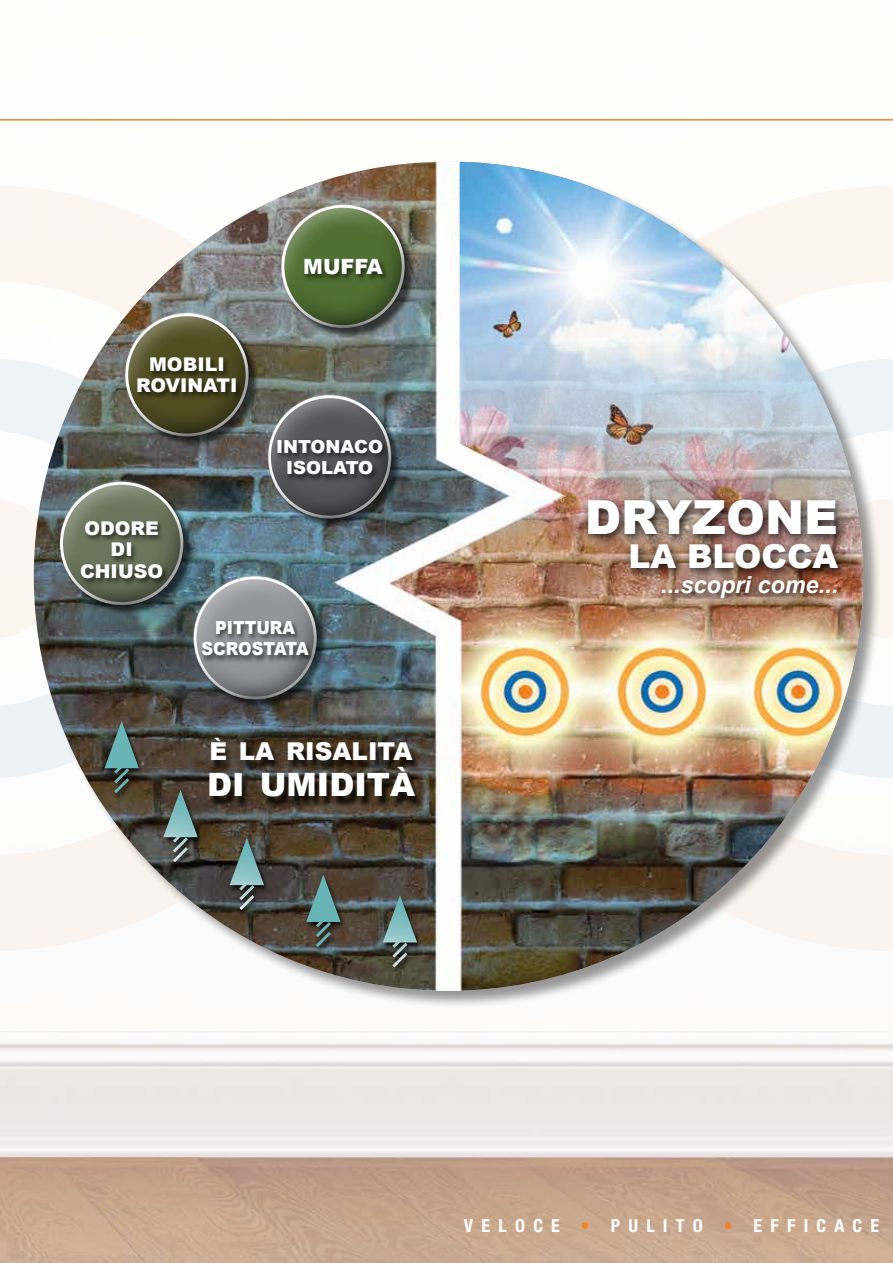
<style>
.page{position:relative;width:893px;height:1263px;background:#fff}
.page>*{position:absolute;margin:0;border:0;box-sizing:border-box;transform-origin:0 0}
.t1{font:900 46.95px "Arial";color:#fff}
.t2{font:900 32.85px "Arial";color:#fff}
.t3{font:900 32.1px "Arial";color:#fff}
.t4{font:900 24.6px "Arial";color:#fff}
.t5{font:italic 700 23.4px "Arial";color:#fff}
.t6{font:900 21px "Arial";color:#fff}
.t7{font:900 18.9px/21.5px "Arial";color:#fff;text-align:center}
.t8{font:700 condensed 18px "Helvetica Neue LT Std";letter-spacing:.46em;color:#fff}
.t9{font:900 18px/21.5px "Arial";color:#fff;text-align:center;scale:.9 1}
.t10{font:900 18px/21.5px "Arial";color:#fff;text-align:center}
.s1{color:#f58220}
</style>
<div class="page">
<svg style="left:0;top:1031px;width:892px;height:232px;background:#dbcabf"></svg>
<svg style="left:0;top:186px;width:34px;height:765px;fill:#fcf6f0"></svg>
<svg style="left:0;top:359px;width:34px;height:419px;fill:#edf4f8"></svg>
<svg style="left:0;top:498px;width:34px;height:140px"></svg>
<svg style="left:881px;top:359px;width:11px;height:419px;fill:#edf4f8"></svg>
<div style="left:881px;top:498px;width:11px;height:140px;background:#fcf5ee"></div>
<div style="left:34px;top:162px;width:847px;height:847px;background:#000;opacity:.4"></div>
<img style="left:34px;top:162px;width:829px;height:829px;border-radius:415px">
<img style="left:389px;top:162px;width:474px;height:420px">
<div style="left:209px;top:741px;width:214px;height:68px;background:#000;opacity:.8"></div>
<div style="left:581px;top:494px;width:267px;height:116px;background:#000;opacity:.8"></div>
<hr style="left:0;top:119px;width:892px;height:2px;background:#f58220">
<div style="left:126px;top:314px;width:133px;height:133px;background:#000;opacity:.6"></div>
<div style="left:125px;top:311px;width:126px;height:104px;background:#fff;opacity:.75"></div>
<div style="left:125px;top:320px;width:126px;height:117px;background:#000;opacity:.75"></div>
<div style="left:135px;top:357px;width:108px;height:43px;background:#000;opacity:.6"></div>
<div style="left:227px;top:838px;width:43px;height:80px;background:#000;opacity:.8"></div>
<svg style="left:230px;top:838px;width:34px;height:75px;background:#5c6f6c"></svg>
<div style="left:161px;top:790px;width:42px;height:80px;background:#000;opacity:.8"></div>
<svg style="left:163px;top:790px;width:35px;height:75px;background:#5d6d69"></svg>
<div style="left:102px;top:721px;width:43px;height:80px;background:#000;opacity:.8"></div>
<svg style="left:104px;top:721px;width:35px;height:75px;background:#4e635e"></svg>
<div style="left:304px;top:874px;width:42px;height:81px;background:#000;opacity:.8"></div>
<svg style="left:306px;top:874px;width:35px;height:76px;background:#536864"></svg>
<div style="left:380px;top:895px;width:43px;height:80px;background:#000;opacity:.8"></div>
<svg style="left:383px;top:895px;width:34px;height:75px;background:#5e716d"></svg>
<div style="left:61px;top:483px;width:133px;height:133px;background:#000;opacity:.6"></div>
<div style="left:60px;top:480px;width:126px;height:104px;background:#fff;opacity:.75"></div>
<div style="left:60px;top:489px;width:126px;height:117px;background:#000;opacity:.75"></div>
<div style="left:78px;top:521px;width:91px;height:65px;background:#000;opacity:.6"></div>
<div style="left:195px;top:577px;width:133px;height:133px;background:#000;opacity:.6"></div>
<div style="left:193px;top:574px;width:126px;height:104px;background:#fff;opacity:.75"></div>
<div style="left:193px;top:583px;width:126px;height:117px;background:#000;opacity:.75"></div>
<div style="left:200px;top:620px;width:115px;height:43px;background:#000;opacity:.6"></div>
<div style="left:269px;top:396px;width:133px;height:133px;background:#000;opacity:.6"></div>
<div style="left:268px;top:393px;width:126px;height:104px;background:#fff;opacity:.75"></div>
<div style="left:268px;top:402px;width:126px;height:117px;background:#000;opacity:.75"></div>
<div style="left:275px;top:439px;width:113px;height:43px;background:#000;opacity:.6"></div>
<div style="left:283px;top:206px;width:132px;height:133px;background:#000;opacity:.6"></div>
<div style="left:281px;top:203px;width:126px;height:104px;background:#fff;opacity:.75"></div>
<div style="left:281px;top:212px;width:126px;height:117px;background:#000;opacity:.75"></div>
<div style="left:302px;top:258px;width:87px;height:24px;background:#000;opacity:.6"></div>
<p class="t7" style="left:136px;top:353px;width:103px">MOBILI<br>ROVINATI</p>
<p class="t7" style="left:80px;top:516px;width:84px">ODORE<br>DI<br>CHIUSO</p>
<p class="t6" style="left:303px;top:251px;width:81px">MUFFA</p>
<p class="t10" style="left:276px;top:435px;width:108px">INTONACO<br>ISOLATO</p>
<p class="t9" style="left:202px;top:616px;width:121px">PITTURA<br>SCROSTATA</p>
<h3 class="t4" style="left:209px;top:733px;width:205px">È LA RISALITA</h3>
<h3 class="t3" style="left:207px;top:761px;width:210px">DI UMIDITÀ</h3>
<h1 class="t1" style="left:585px;top:482px;width:255px">DRYZONE</h1>
<h2 class="t2" style="left:629px;top:532px;width:211px">LA BLOCCA</h2>
<p class="t5" style="left:661px;top:571px;width:179px">...scopri come...</p>
<p class="t8" style="left:464px;top:1215px;width:417px">VELOCE <span class="s1">•</span> PULITO <span class="s1">•</span> EFFICACE</p>
</div>
